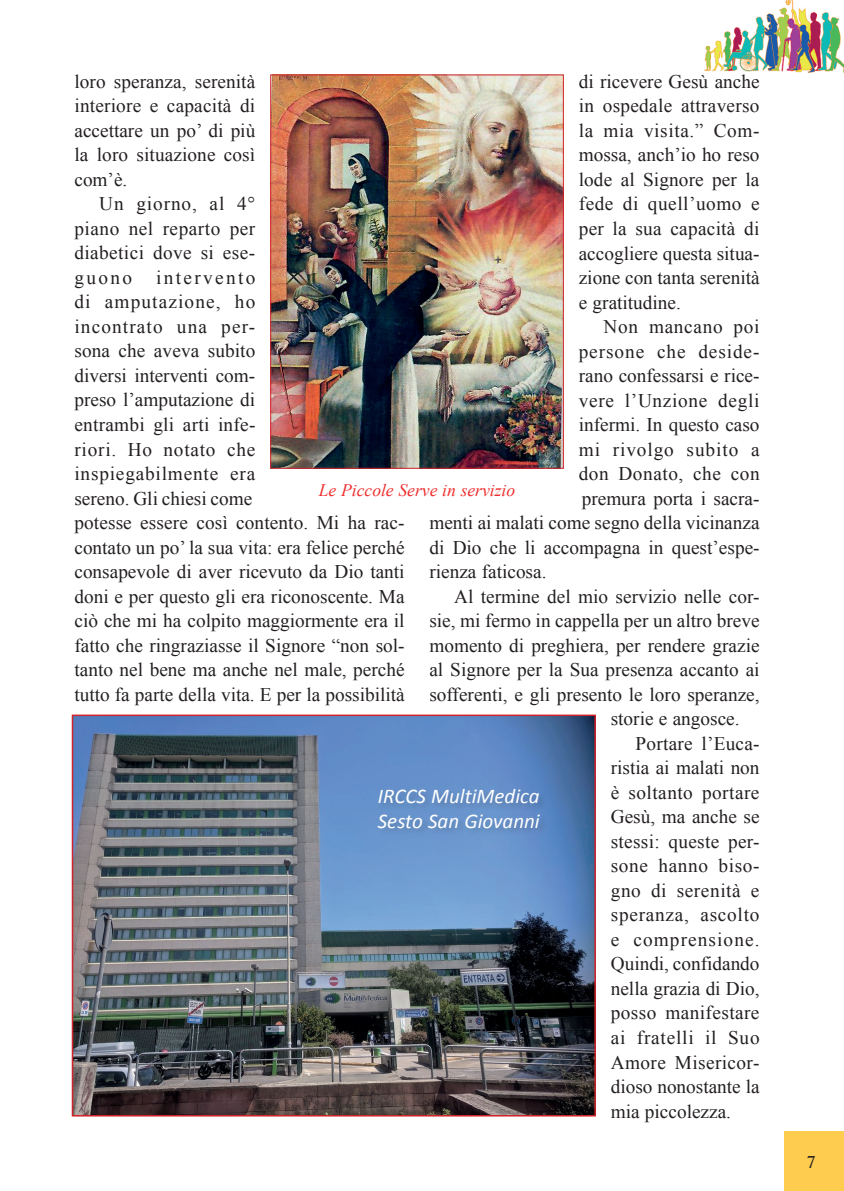
<style>
.page{position:relative;width:844px;height:1191px;background:#fff}
.page>*{position:absolute;margin:0;border:0;box-sizing:border-box;transform-origin:0 0}
.t1{font:italic 21px/24.5px "Calibri";color:#fff}
.t2{font:19.25px/24.5px "Times New Roman";color:#231f20;text-align:justify}
.t3{font:19.25px "Times New Roman";letter-spacing:.035em;color:#231f20}
.t4{font:19.25px "Times New Roman";letter-spacing:.05em;color:#231f20}
.t5{font:19.25px "Times New Roman";letter-spacing:.04em;color:#231f20}
.t6{font:19.25px "Times New Roman";letter-spacing:.02em;color:#231f20}
.t7{font:19.25px "Times New Roman";letter-spacing:.03em;color:#231f20}
.t8{font:19.25px "Times New Roman";letter-spacing:.025em;color:#231f20}
.t9{font:19.25px "Times New Roman";letter-spacing:.055em;color:#231f20}
.t10{font:italic 17.5px "Times New Roman";color:#ee2d2d}
.t11{font:17.5px "Life";color:#231f20}
</style>
<div class="page">
<div style="left:783px;top:1131px;width:60px;height:60px;background:#fecc4e"></div>
<img style="left:704px;top:0;width:139px;height:73px">
<img style="left:272px;top:76px;width:289px;height:391px">
<div style="left:270px;top:74px;width:293px;height:395px;border:1px solid #d1232a"></div>
<img style="left:75px;top:717px;width:517px;height:396px">
<div style="left:72px;top:714px;width:523px;height:402px;border:2px solid #d1232a"></div>
<div style="left:376px;top:787px;width:172px;height:49px;background:#658fc6"></div>
<p class="t2" style="left:74px;top:69px;width:182px">loro speranza, serenità interiore e capacità di accettare un po’ di più la loro situazione così com’è.</p>
<p class="t2" style="left:74px;top:191px;width:331px;text-align:left;text-indent:25px">Un giorno, al 4°<br>piano nel reparto per<br>diabetici dove si ese-<br>guono intervento<br>di amputazione, ho<br>incontrato una per-<br>sona che aveva subito<br>diversi interventi com-<br>preso l’amputazione di<br>entrambi gli arti infe-<br>riori. Ho notato che<br>inspiegabilmente era<br>sereno. Gli chiesi come<br>potesse essere così contento. Mi ha rac&shy;contato un po’ la sua vita: era felice perché consapevole di aver ricevuto da Dio tanti doni e per questo gli era riconoscente. Ma ciò che mi ha colpito maggiormente era il fatto che ringraziasse il Signore “non sol&shy;tanto nel bene ma anche nel male, perché tutto fa parte della vita. E per la possibilità</p>
<p class="t2" style="left:578px;top:69px;width:182px">di ricevere Gesù anche in ospedale attraverso la mia visita.” Com&shy;mossa, anch’io ho reso lode al Signore per la fede di quell’uomo e per la sua capacità di accogliere questa situa&shy;zione con tanta serenità e gratitudine.</p>
<p class="t3" style="left:603px;top:314px;width:157px">Non mancano poi</p>
<p class="t4" style="left:578px;top:338px;width:182px">persone che deside-</p>
<p class="t2" style="left:578px;top:363px;width:182px">rano confessarsi e rice-</p>
<p class="t3" style="left:578px;top:387px;width:182px">vere l’Unzione degli</p>
<p class="t2" style="left:578px;top:412px;width:182px">infermi. In questo caso</p>
<p class="t4" style="left:578px;top:436px;width:182px">mi rivolgo subito a</p>
<p class="t7" style="left:578px;top:461px;width:182px">don Donato, che con</p>
<p class="t2" style="left:581px;top:485px;width:179px">premura porta i sacra-</p>
<p class="t2" style="left:429px;top:510px;width:331px">menti ai malati come segno della vicinanza</p>
<p class="t2" style="left:429px;top:535px;width:331px">di Dio che li accompagna in quest’espe-</p>
<p class="t2" style="left:429px;top:559px;width:118px">rienza faticosa.</p>
<p class="t2" style="left:454px;top:584px;width:307px">Al termine del mio servizio nelle cor-</p>
<p class="t2" style="left:429px;top:608px;width:331px">sie, mi fermo in cappella per un altro breve</p>
<p class="t2" style="left:429px;top:633px;width:331px">momento di preghiera, per rendere grazie</p>
<p class="t2" style="left:429px;top:657px;width:331px">al Signore per la Sua presenza accanto ai</p>
<p class="t2" style="left:429px;top:682px;width:331px">sofferenti, e gli presento le loro speranze,</p>
<p class="t2" style="left:610px;top:706px;width:130px">storie e angosce.</p>
<p class="t2" style="left:635px;top:731px;width:125px">Portare l’Euca-</p>
<p class="t2" style="left:610px;top:755px;width:150px">ristia ai malati non</p>
<p class="t8" style="left:610px;top:779px;width:150px">è soltanto portare</p>
<p class="t2" style="left:610px;top:804px;width:150px">Gesù, ma anche se</p>
<p class="t2" style="left:610px;top:829px;width:150px">stessi: queste per-</p>
<p class="t3" style="left:610px;top:853px;width:150px">sone hanno biso-</p>
<p class="t7" style="left:610px;top:877px;width:150px">gno di serenità e</p>
<p class="t5" style="left:610px;top:902px;width:150px">speranza, ascolto</p>
<p class="t9" style="left:610px;top:926px;width:150px">e comprensione.</p>
<p class="t2" style="left:610px;top:951px;width:150px">Quindi, confidando</p>
<p class="t2" style="left:610px;top:976px;width:150px">nella grazia di Dio,</p>
<p class="t6" style="left:610px;top:1000px;width:150px">posso manifestare</p>
<p class="t5" style="left:610px;top:1024px;width:150px">ai fratelli il Suo</p>
<p class="t6" style="left:610px;top:1049px;width:150px">Amore Misericor-</p>
<p class="t2" style="left:610px;top:1074px;width:150px">dioso nonostante la</p>
<p class="t2" style="left:610px;top:1098px;width:122px">mia piccolezza.</p>
<p class="t10" style="left:319px;top:478px;width:198px">Le Piccole Serve in servizio</p>
<p class="t1" style="left:377px;top:783px;width:163px">IRCCS MultiMedica<br>Sesto San Giovanni</p>
<p class="t11" style="left:806px;top:1151px;width:11px">7</p>
</div>
